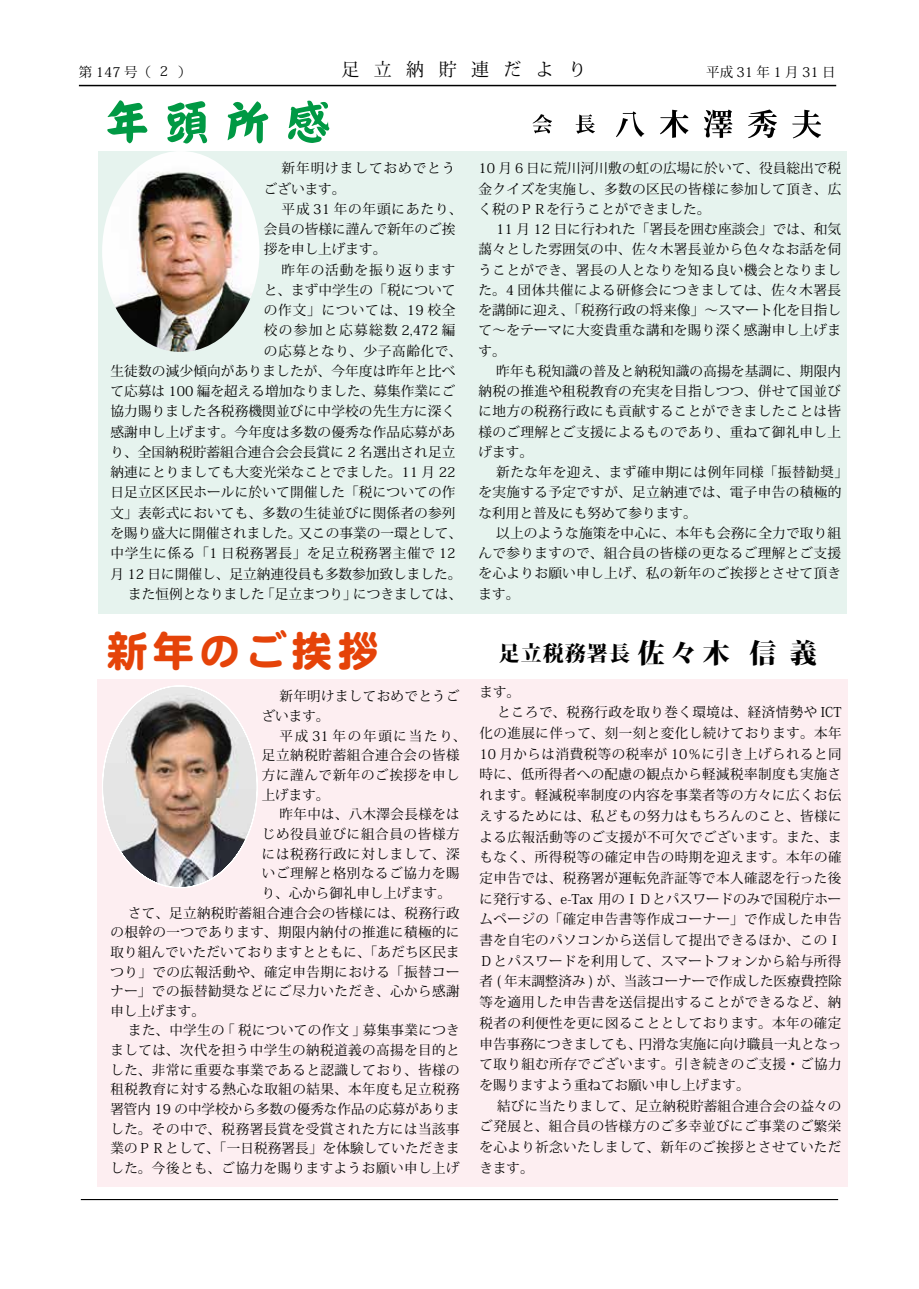
<style>
.page{position:relative;width:919px;height:1289px;background:#fff}
.page>*{position:absolute;margin:0;border:0;box-sizing:border-box;transform-origin:0 0}
.t1{font:42px "DF Maru Gothic SB MP RKSJ H";letter-spacing:.1em;color:#e54309}
.t2{font:800 21px "Koz Min Pro";letter-spacing:.05em;color:#000}
.t3{font:18px "Koz Min Pro";letter-spacing:.8em;color:#000}
.t4{font:13.5px/20.2px "Koz Min Pro";letter-spacing:.03em;color:#000;text-align:justify}
.t5{font:13.5px "Koz Min Pro";color:#000}
.t6{font:13.5px/19.6px "Koz Min Pro";letter-spacing:.05em;color:#000}
.t7{font:13.5px/20.2px "Koz Min Pro";letter-spacing:.005em;color:#000}
.t8{font:13.5px "Koz Min Pro";letter-spacing:.01em;color:#000}
.t9{font:13.5px/20.2px "Koz Min Pro";letter-spacing:.07em;color:#000}
.t10{font:13.5px "Koz Min Pro";letter-spacing:.105em;color:#000}
.t11{font:13.5px "Koz Min Pro";letter-spacing:.055em;color:#000}
.t12{font:13.5px "Koz Min Pro";letter-spacing:.06em;color:#000}
.t13{font:13.5px "Koz Min Pro";letter-spacing:.25em;color:#000}
.s1{font-size:27px}
</style>
<div class="page">
<hr style="left:79px;top:85px;width:757px;height:1px;background:#000">
<hr style="left:81px;top:1198px;width:757px;height:2px;background:#000">
<div style="left:98px;top:152px;width:748px;height:462px;background:#e6f3ee"></div>
<div style="left:98px;top:679px;width:750px;height:508px;background:#fdeef1"></div>
<svg style="left:532px;top:109px;width:288px;height:29px"></svg>
<svg style="left:107px;top:100px;width:222px;height:43px"></svg>
<img style="left:102px;top:685px;width:156px;height:203px">
<img style="left:102px;top:151px;width:157px;height:201px">
<p class="t4" style="left:146px;top:60px;width:23px">　2</p>
<h3 class="t3" style="left:341px;top:56px;width:246px">足立納貯連だより</h3>
<p class="t13" style="left:706px;top:62px;width:131px">平成31年1月31日</p>
<p class="t4" style="left:79px;top:61px;width:114px">第 147 号（　　）</p>
<p class="t9" style="left:264px;top:158px;width:193px;text-indent:18px">新年明けましておめでとうございます。</p>
<p class="t7" style="left:264px;top:198px;width:200px;text-indent:18px">平成 31 年の年頭にあたり、会員の皆様に謹んで新年のご挨拶を申し上げます。</p>
<p class="t9" style="left:281px;top:259px;width:175px">昨年の活動を振り返ります</p>
<p class="t7" style="left:264px;top:279px;width:193px">と、まず中学生の「税について</p>
<p class="t12" style="left:264px;top:300px;width:193px">の作文」については、19 校全</p>
<p class="t10" style="left:264px;top:321px;width:193px">校の参加と応募総数 2,472 編</p>
<p class="t6" style="left:264px;top:340px;width:200px">の応募となり、少子高齢化で、</p>
<p class="t4" style="left:110px;top:360px;width:346px">生徒数の減少傾向がありましたが、今年度は昨年と比べ</p>
<p class="t5" style="left:110px;top:381px;width:346px">て応募は 100 編を超える増加なりました、募集作業にご</p>
<p class="t8" style="left:110px;top:402px;width:346px">協力賜りました各税務機関並びに中学校の先生方に深く</p>
<p class="t4" style="left:110px;top:421px;width:346px">感謝申し上げます。今年度は多数の優秀な作品応募があ</p>
<p class="t8" style="left:110px;top:442px;width:346px">り、全国納税貯蓄組合連合会会長賞に 2 名選出され足立</p>
<p class="t4" style="left:110px;top:461px;width:346px">納連にとりましても大変光栄なことでました。11 月 22</p>
<p class="t4" style="left:110px;top:482px;width:346px">日足立区区民ホールに於いて開催した「税についての作</p>
<p class="t4" style="left:110px;top:502px;width:346px">文」表彰式においても、多数の生徒並びに関係者の参列</p>
<p class="t5" style="left:110px;top:523px;width:353px">を賜り盛大に開催されました。又この事業の一環として、</p>
<p class="t6" style="left:110px;top:543px;width:346px">中学生に係る「1 日税務署長」を足立税務署主催で 12</p>
<p class="t5" style="left:110px;top:564px;width:352px">月 12 日に開催し、足立納連役員も多数参加致しました。</p>
<p class="t5" style="left:128px;top:584px;width:335px">また恒例となりました「足立まつり」につきましては、</p>
<p class="t4" style="left:478px;top:158px;width:364px">10 月６日に荒川河川敷の虹の広場に於いて、役員総出で税金クイズを実施し、多数の区民の皆様に参加して頂き、広く税のＰＲを行うことができました。　　</p>
<p class="t4" style="left:478px;top:218px;width:364px;text-indent:18px">11 月 12 日に行われた「署長を囲む座談会」では、和気藹々とした雰囲気の中、佐々木署長並から色々なお話を伺うことができ、署長の人となりを知る良い機会となりました。4 団体共催による研修会につきましては、佐々木署長を講師に迎え、「税務行政の将来像」～スマート化を目指して～をテーマに大変貴重な講和を賜り深く感謝申し上げます。</p>
<p class="t4" style="left:478px;top:360px;width:364px;text-indent:18px">昨年も税知識の普及と納税知識の高揚を基調に、期限内納税の推進や租税教育の充実を目指しつつ、併せて国並びに地方の税務行政にも貢献することができましたことは皆様のご理解とご支援によるものであり、重ねて御礼申し上げます。</p>
<p class="t4" style="left:478px;top:461px;width:371px;text-align:left;text-indent:18px">新たな年を迎え、まず確申期には例年同様「振替勧奨」を実施する予定ですが、足立納連では、電子申告の積極的な利用と普及にも努めて参ります。</p>
<p class="t4" style="left:478px;top:522px;width:364px;text-indent:18px">以上のような施策を中心に、本年も会務に全力で取り組んで参りますので、組合員の皆様の更なるご理解とご支援を心よりお願い申し上げ、私の新年のご挨拶とさせて頂きます。</p>
<h1 class="t1" style="left:106px;top:629px;width:274px">新年のご挨拶</h1>
<h2 class="t2" style="left:498px;top:637px;width:319px">足立税務署長<span class="s1">佐々木 信義</span></h2>
<p class="t4" style="left:262px;top:686px;width:199px;line-height:19.6px;text-indent:18px">新年明けましておめでとうございます。</p>
<p class="t6" style="left:262px;top:725px;width:206px;text-indent:18px">平成 31 年の年頭に当たり、足立納税貯蓄組合連合会の皆様方に謹んで新年のご挨拶を申し上げます。</p>
<p class="t4" style="left:279px;top:803px;width:182px">昨年中は、八木澤会長様をは</p>
<p class="t6" style="left:262px;top:823px;width:199px">じめ役員並びに組合員の皆様方</p>
<p class="t11" style="left:262px;top:844px;width:199px">には税務行政に対しまして、深</p>
<p class="t6" style="left:262px;top:862px;width:199px">いご理解と格別なるご協力を賜</p>
<p class="t5" style="left:262px;top:883px;width:190px">り、心から御礼申し上げます。</p>
<p class="t4" style="left:128px;top:901px;width:333px">さて、足立納税貯蓄組合連合会の皆様には、税務行政</p>
<p class="t4" style="left:110px;top:921px;width:350px">の根幹の一つであります、期限内納付の推進に積極的に</p>
<p class="t4" style="left:110px;top:941px;width:351px">取り組んでいただいておりますとともに、「あだち区民ま</p>
<p class="t4" style="left:110px;top:960px;width:351px">つり」での広報活動や、確定申告期における「振替コー</p>
<p class="t4" style="left:110px;top:980px;width:351px">ナー」での振替勧奨などにご尽力いただき、心から感謝</p>
<p class="t4" style="left:110px;top:1000px;width:96px">申し上げます。</p>
<p class="t4" style="left:128px;top:1019px;width:333px">また、中学生の｢税についての作文｣募集事業につき</p>
<p class="t4" style="left:110px;top:1039px;width:350px">ましては、次代を担う中学生の納税道義の高揚を目的と</p>
<p class="t4" style="left:110px;top:1059px;width:351px">した、非常に重要な事業であると認識しており、皆様の</p>
<p class="t4" style="left:110px;top:1078px;width:350px">租税教育に対する熱心な取組の結果、本年度も足立税務</p>
<p class="t7" style="left:110px;top:1098px;width:351px">署管内 19 の中学校から多数の優秀な作品の応募がありま</p>
<p class="t4" style="left:110px;top:1118px;width:351px">した。その中で、税務署長賞を受賞された方には当該事</p>
<p class="t4" style="left:110px;top:1137px;width:351px">業のＰＲとして、「一日税務署長」を体験していただきま</p>
<p class="t4" style="left:110px;top:1157px;width:351px">した。今後とも、ご協力を賜りますようお願い申し上げ</p>
<p class="t4" style="left:479px;top:681px;width:42px">ます。</p>
<p class="t4" style="left:497px;top:701px;width:346px">ところで、税務行政を取り巻く環境は、経済情勢や ICT</p>
<p class="t4" style="left:479px;top:722px;width:363px">化の進展に伴って、刻一刻と変化し続けております。本年</p>
<p class="t4" style="left:479px;top:743px;width:363px">10 月からは消費税等の税率が 10％に引き上げられると同</p>
<p class="t4" style="left:479px;top:763px;width:363px">時に、低所得者への配慮の観点から軽減税率制度も実施さ</p>
<p class="t4" style="left:479px;top:784px;width:363px">れます。軽減税率制度の内容を事業者等の方々に広くお伝</p>
<p class="t4" style="left:479px;top:805px;width:363px">えするためには、私どもの努力はもちろんのこと、皆様に</p>
<p class="t4" style="left:479px;top:826px;width:363px">よる広報活動等のご支援が不可欠でございます。また、ま</p>
<p class="t4" style="left:479px;top:846px;width:363px">もなく、所得税等の確定申告の時期を迎えます。本年の確</p>
<p class="t4" style="left:479px;top:867px;width:363px">定申告では、税務署が運転免許証等で本人確認を行った後</p>
<p class="t5" style="left:479px;top:889px;width:363px">に発行する、e-Tax 用のＩＤとパスワードのみで国税庁ホー</p>
<p class="t4" style="left:479px;top:908px;width:363px">ムページの「確定申告書等作成コーナー」で作成した申告</p>
<p class="t4" style="left:479px;top:929px;width:363px">書を自宅のパソコンから送信して提出できるほか、このＩ</p>
<p class="t4" style="left:479px;top:950px;width:363px">Ｄとパスワードを利用して、スマートフォンから給与所得</p>
<p class="t7" style="left:479px;top:970px;width:363px">者 ( 年末調整済み ) が、当該コーナーで作成した医療費控除</p>
<p class="t4" style="left:479px;top:991px;width:363px">等を適用した申告書を送信提出することができるなど、納</p>
<p class="t4" style="left:479px;top:1012px;width:363px">税者の利便性を更に図ることとしております。本年の確定</p>
<p class="t5" style="left:479px;top:1034px;width:363px">申告事務につきましても、円滑な実施に向け職員一丸となっ</p>
<p class="t4" style="left:479px;top:1053px;width:363px">て取り組む所存でございます。引き続きのご支援・ご協力</p>
<p class="t5" style="left:479px;top:1075px;width:271px">を賜りますよう重ねてお願い申し上げます。</p>
<p class="t4" style="left:497px;top:1095px;width:346px">結びに当たりまして、足立納税貯蓄組合連合会の益々の</p>
<p class="t4" style="left:479px;top:1115px;width:363px">ご発展と、組合員の皆様方のご多幸並びにご事業のご繁栄</p>
<p class="t4" style="left:479px;top:1136px;width:363px">を心より祈念いたしまして、新年のご挨拶とさせていただ</p>
<p class="t4" style="left:479px;top:1157px;width:55px">きます。</p>
</div>
